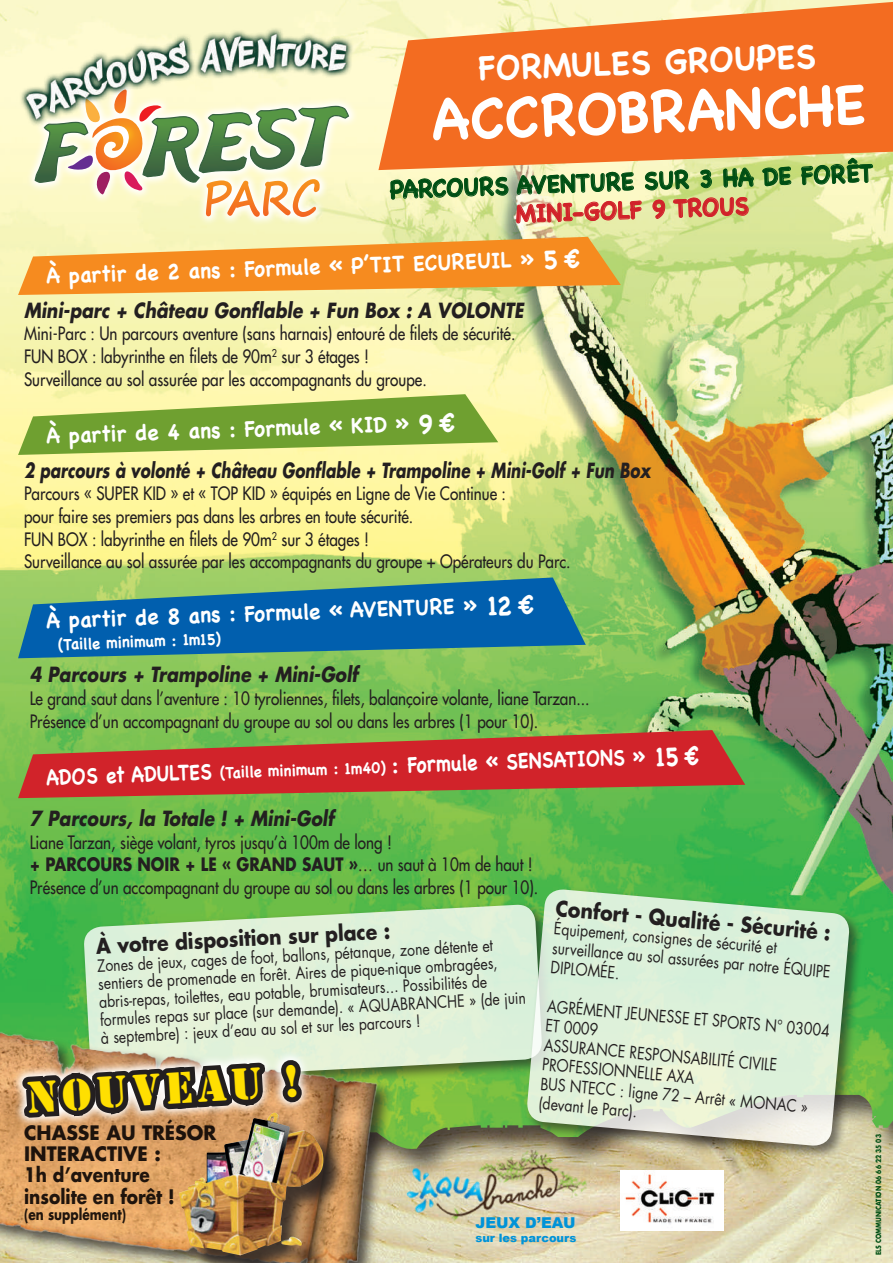
<style>
.page{position:relative;width:893px;height:1263px;background:#fff}
.page>*{position:absolute;margin:0;border:0;box-sizing:border-box;transform-origin:0 0}
.t1{font:700 56.7px "Chalkboard";color:#fff}
.t2{font:46.05px "Stencil";color:#ffdf01}
.t3{font:700 33.6px "Chalkboard";color:#fff}
.t4{font:700 24.45px "Chalkboard";color:#004f14;scale:.95 1}
.t5{font:700 24.45px "Chalkboard";color:#d1232a;scale:.95 1}
.t6{font:700 21.9px "Chalkboard";color:#fff;scale:.95 1}
.t7{font:700 21.9px "Chalkboard";color:#fff;scale:.88 1}
.t8{font:700 21px "Futura";color:#231f20;scale:.9 1}
.t9{font:italic 700 20.4px "Futura";color:#231f20;scale:.85 1}
.t10{font:italic 700 20.4px "Futura";color:#231f20;scale:.75 1}
.t11{font:700 19.5px/21.3px "Futura";color:#231f20;scale:.87 1}
.t12{font:700 19.35px/21px "Futura";color:#231f20}
.t13{font:18px/22.6px "Futura";color:#231f20;scale:.85 1}
.t14{font:16.5px/19.5px "Futura";color:#231f20;scale:.85 1}
.t15{font:700 15.75px "Chalkboard";color:#fff;scale:.95 1}
.t16{font:700 15px "Futura";color:#231f20;scale:.81 1}
.t17{font:900 15px "Arial";color:#0093d8}
.t18{font:900 11.55px "Arial";color:#0093d8}
.t19{font:700 7.05px "Futura";color:#004f14;scale:.86 1}
.s1{font-size:26.4px}
.s2{font-size:15.75px}
.s3{font-weight:700}
</style>
<div class="page">
<img style="left:401px;top:1186px;width:492px;height:77px">
<img style="left:0;top:0;width:893px;height:1153px">
<svg style="left:378px;top:2px;width:515px;height:168px;background:#f38b46"></svg>
<img style="left:0;top:9px;width:368px;height:125px">
<div style="left:81px;top:902px;width:475px;height:194px;background:#231f20;opacity:.75"></div>
<svg style="left:314px;top:904px;width:210px;height:178px;background:#d0e8c7"></svg>
<div style="left:524px;top:887px;width:340px;height:273px;background:#231f20;opacity:.75"></div>
<svg style="left:526px;top:888px;width:325px;height:259px;background:#cde3c8"></svg>
<img style="left:0;top:1019px;width:401px;height:244px">
<div style="left:181px;top:1114px;width:166px;height:149px;background:#231f20;opacity:.85"></div>
<img style="left:314px;top:1112px;width:9px;height:143px">
<img style="left:10px;top:737px;width:304px;height:526px">
<svg style="left:762px;top:166px;width:29px;height:53px;background:#bed382"></svg>
<svg style="left:801px;top:157px;width:72px;height:60px;background:#d2de9b"></svg>
<svg style="left:18px;top:90px;width:736px;height:205px;background:#e4ba79"></svg>
<svg style="left:18px;top:394px;width:480px;height:61px;background:#9dbc57"></svg>
<img style="left:621px;top:1173px;width:102px;height:58px">
<img style="left:398px;top:1142px;width:199px;height:85px">
<svg style="left:18px;top:577px;width:568px;height:81px;background:#2b7d99"></svg>
<svg style="left:18px;top:730px;width:727px;height:68px;background:#b45135"></svg>
<h3 class="t3" style="left:478px;top:48px;width:339px;rotate:-2deg">FORMULES GROUPES</h3>
<h1 class="t1" style="left:430px;top:86px;width:437px;rotate:-2deg">ACCROBRANCHE</h1>
<h3 class="t4" style="left:389px;top:175px;width:510px;rotate:-2deg">PARCOURS AVENTURE SUR 3 HA DE FORÊT</h3>
<h3 class="t5" style="left:515px;top:199px;width:247px;rotate:-2deg">MINI-GOLF 9 TROUS</h3>
<p class="t6" style="left:46px;top:263px;width:564px;rotate:-2deg">À partir de 2 ans : Formule « P’TIT ECUREUIL » <span class="s1">5 €</span></p>
<p class="t9" style="left:24px;top:296px;width:589px">Mini-parc + Château Gonflable + Fun Box : A VOLONTE</p>
<p class="t13" style="left:24px;top:322px;width:580px">Mini-Parc : Un parcours aventure (sans harnais) entouré de filets de sécurité.<br>FUN BOX : labyrinthe en filets de 90m<sup>2</sup> sur 3 étages !<br>Surveillance au sol assurée par les accompagnants du groupe.</p>
<p class="t6" style="left:46px;top:423px;width:432px;rotate:-2deg">À partir de 4 ans : Formule « KID » <span class="s1">9 €</span></p>
<p class="t10" style="left:24px;top:456px;width:837px">2 parcours à volonté + Château Gonflable + Trampoline + Mini-Golf + Fun Box</p>
<p class="t13" style="left:24px;top:482px;width:644px">Parcours « SUPER KID » et « TOP KID » équipés en Ligne de Vie Continue :<br>pour faire ses premiers pas dans les arbres en toute sécurité.<br>FUN BOX : labyrinthe en filets de 90m<sup>2</sup> sur 3 étages !<br>Surveillance au sol assurée par les accompagnants du groupe + Opérateurs du Parc.</p>
<p class="t6" style="left:46px;top:607px;width:515px;rotate:-2deg">À partir de 8 ans : Formule « AVENTURE » <span class="s1">12 €</span></p>
<p class="t15" style="left:58px;top:635px;width:173px;rotate:-2deg">(Taille minimum : 1m15)</p>
<p class="t9" style="left:30px;top:660px;width:388px">4 Parcours + Trampoline + Mini-Golf</p>
<p class="t13" style="left:30px;top:687px;width:660px">Le grand saut dans l’aventure : 10 tyroliennes, filets, balançoire volante, liane Tarzan...<br>Présence d’un accompagnant du groupe au sol ou dans les arbres (1 pour 10).</p>
<p class="t7" style="left:46px;top:764px;width:744px;rotate:-2deg">ADOS et ADULTES <span class="s2">(Taille minimum : 1m40)</span> : Formule « SENSATIONS » <span class="s1">15 €</span></p>
<p class="t9" style="left:30px;top:804px;width:360px">7 Parcours, la Totale ! + Mini-Golf</p>
<p class="t13" style="left:30px;top:830px;width:600px">Liane Tarzan, siège volant, tyros jusqu’à 100m de long !<br><span class="s3">+ PARCOURS NOIR + LE « GRAND SAUT »</span>… un saut à 10m de haut !<br>Présence d’un accompagnant du groupe au sol ou dans les arbres (1 pour 10).</p>
<p class="t8" style="left:557px;top:894px;width:308px;rotate:5deg">Confort - Qualité - Sécurité :</p>
<p class="t14" style="left:555px;top:918px;width:330px;rotate:5deg">Équipement, consignes de sécurité et surveillance au sol assurées par notre ÉQUIPE<br>DIPLOMÉE.</p>
<p class="t14" style="left:548px;top:996px;width:335px;rotate:5deg">AGRÉMENT JEUNESSE ET SPORTS N° 03004<br>ET 0009<br>ASSURANCE RESPONSABILITÉ CIVILE<br>PROFESSIONNELLE AXA<br>BUS NTECC : ligne 72 – Arrêt « MONAC » (devant le Parc).</p>
<p class="t8" style="left:95px;top:931px;width:329px;rotate:-3deg">À votre disposition sur place :</p>
<p class="t14" style="left:97px;top:956px;width:503px;line-height:18px;rotate:-3deg">Zones de jeux, cages de foot, ballons, pétanque, zone détente et sentiers de promenade en forêt. Aires de pique-nique ombragées, abris-repas, toilettes, eau potable, brumisateurs... Possibilités de formules repas sur place (sur demande). « AQUABRANCHE » (de juin à septembre) : jeux d’eau au sol et sur les parcours !</p>
<h2 class="t2" style="left:25px;top:1072px;width:275px;rotate:-4deg">NOUVEAU !</h2>
<p class="t12" style="left:24px;top:1122px;width:194px">CHASSE AU TRÉSOR<br>INTERACTIVE :</p>
<p class="t11" style="left:24px;top:1164px;width:174px">1h d’aventure insolite en forêt !</p>
<p class="t16" style="left:24px;top:1204px;width:127px">(en supplément)</p>
<p class="t17" style="left:475px;top:1211px;width:102px">JEUX D’EAU</p>
<p class="t18" style="left:475px;top:1229px;width:103px">sur les parcours</p>
<p class="t19" style="left:873px;top:1255px;width:142px;rotate:-90deg">ELS COMMUNICATION 06 66 22 35 03</p>
</div>
